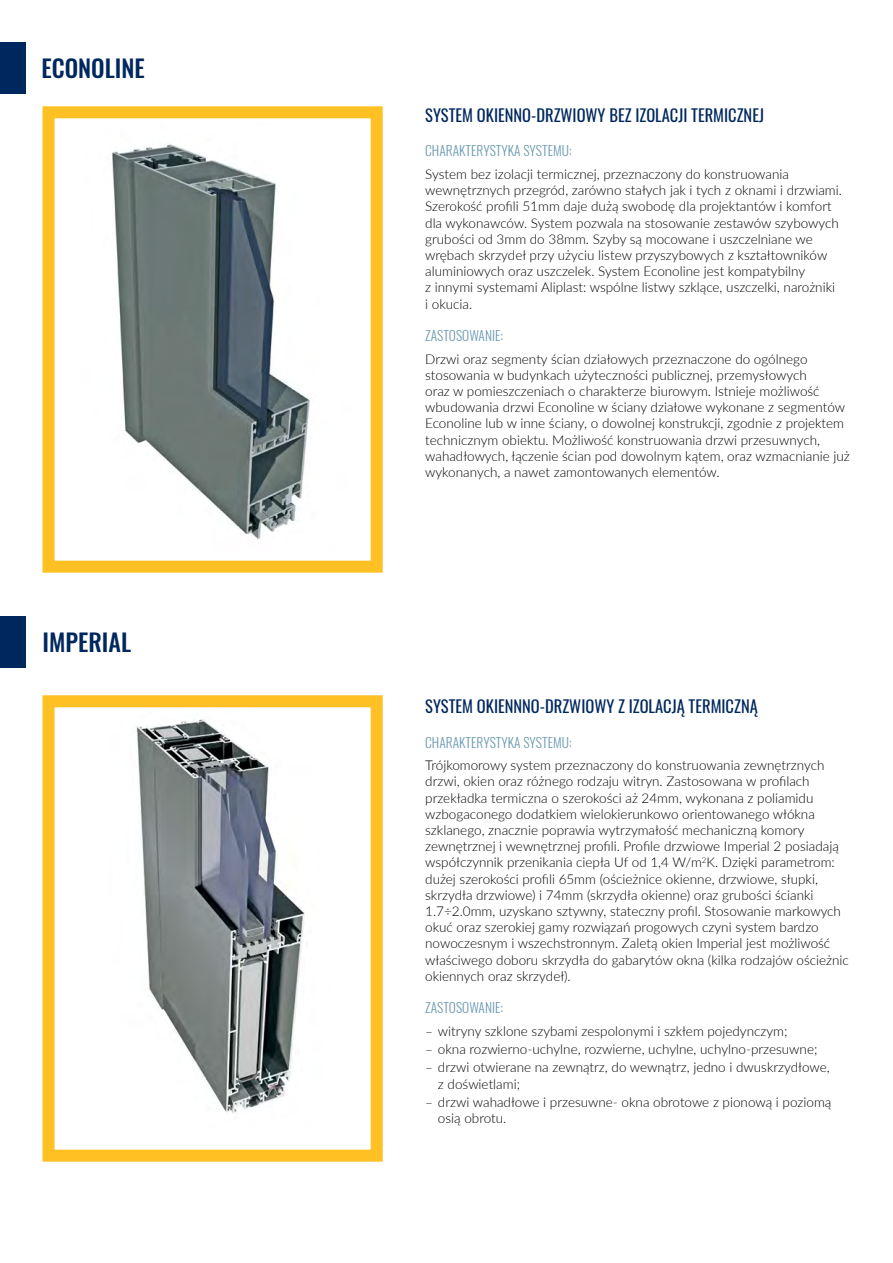
<style>
.page{position:relative;width:893px;height:1263px;background:#fff}
.page>*{position:absolute;margin:0;border:0;box-sizing:border-box;transform-origin:0 0}
.t1{font:500 24px "Oswald";color:#00285e}
.t2{font:16.5px "Oswald";color:#00285e}
.t3{font:300 13.5px/16.2px "Lato";color:#000}
.t4{font:300 13.5px "Oswald";color:#6a9ab0}
</style>
<div class="page">
<div style="left:0;top:43px;width:26px;height:51px;background:#00285e"></div>
<div style="left:0;top:617px;width:26px;height:51px;background:#00285e"></div>
<svg style="left:42px;top:106px;width:341px;height:467px"></svg>
<svg style="left:42px;top:695px;width:341px;height:467px"></svg>
<h1 class="t1" style="left:41px;top:56px;width:105px">ECONOLINE</h1>
<h1 class="t1" style="left:43px;top:630px;width:90px">IMPERIAL</h1>
<p class="t2" style="left:425px;top:100px;width:77px">SYSTEM OKIENNO</p>
<p class="t2" style="left:531px;top:100px;width:40px">-DRZWIOWY</p>
<p class="t2" style="left:609px;top:100px;width:156px">BEZ IZOLACJI TERMI CZNEJ</p>
<p class="t4" style="left:425px;top:139px;width:148px">CHARAKTERYSTYKA SYSTEMU:</p>
<p class="t3" style="left:425px;top:166px;width:418px">System bez izolacji termicznej, przeznaczony do konstruowania wewnętrznych przegród, zarówno stałych jak i tych z oknami i drzwiami.<br>Szerokość profili 51mm daje dużą swobodę dla projektantów i komfort dla wykonawców. System pozwala na stosowanie zestawów szybowych grubości od 3mm do 38mm. Szyby są mocowane i uszczelniane we wrębach skrzydeł przy użyciu listew przyszybowych z kształtowników aluminiowych oraz uszczelek. System Econoline jest kompatybilny<br>z innymi systemami Aliplast: wspólne listwy szklące, uszczelki, narożniki<br>i okucia.</p>
<p class="t4" style="left:425px;top:324px;width:79px">ZASTOSOWANIE:</p>
<p class="t3" style="left:425px;top:350px;width:426px">Drzwi oraz segmenty ścian działowych przeznaczone do ogólnego stosowania w budynkach użyteczności publicznej, przemysłowych<br>oraz w pomieszczeniach o charakterze biurowym. Istnieje możliwość wbudowania drzwi Econoline w ściany działowe wykonane z segmentów Econoline lub w inne ściany, o dowolnej konstrukcji, zgodnie z projektem technicznym obiektu. Możliwość konstruowania drzwi przesuwnych, wahadłowych, łączenie ścian pod dowolnym kątem, oraz wzmacnianie już wykonanych, a nawet zamontowanych elementów.</p>
<p class="t2" style="left:425px;top:691px;width:334px">SYSTEM OKIENNNO-DRZWIOWY Z IZOLACJĄ TERMICZNĄ</p>
<p class="t4" style="left:425px;top:730px;width:148px">CHARAKTERYSTYKA SYSTEMU:</p>
<p class="t3" style="left:425px;top:757px;width:425px">Trójkomorowy system przeznaczony do konstruowania zewnętrznych drzwi, okien oraz różnego rodzaju witryn. Zastosowana w profilach przekładka termiczna o szerokości aż 24mm, wykonana z poliamidu wzbogaconego dodatkiem wielokierunkowo orientowanego włókna szklanego, znacznie poprawia wytrzymałość mechaniczną komory zewnętrznej i wewnętrznej profili. Profile drzwiowe Imperial 2 posiadają współczynnik przenikania ciepła Uf od 1,4 W/m<sup>2</sup>K. Dzięki parametrom: dużej szerokości profili 65mm (ościeżnice okienne, drzwiowe, słupki, skrzydła drzwiowe) i 74mm (skrzydła okienne) oraz grubości ścianki 1.7÷2.0mm, uzyskano sztywny, stateczny profil. Stosowanie markowych okuć oraz szerokiej gamy rozwiązań progowych czyni system bardzo nowoczesnym i wszechstronnym. Zaletą okien Imperial jest możliwość właściwego doboru skrzydła do gabarytów okna (kilka rodzajów ościeżnic okiennych oraz skrzydeł).</p>
<p class="t4" style="left:425px;top:996px;width:79px">ZASTOSOWANIE:</p>
<p class="t3" style="left:425px;top:1022px;width:364px">– witryny szklone szybami zespolonymi i szkłem pojedynczym;</p>
<p class="t3" style="left:425px;top:1040px;width:394px">– okna rozwierno-uchylne, rozwierne, uchylne, uchylno-przesuwne;</p>
<p class="t3" style="left:438px;top:1059px;width:393px;text-indent:-13px">– drzwi otwierane na zewnątrz, do wewnątrz, jedno i dwuskrzydłowe, z doświetlami;</p>
<p class="t3" style="left:438px;top:1093px;width:395px;text-indent:-13px">– drzwi wahadłowe i przesuwne- okna obrotowe z pionową i poziomą osią obrotu.</p>
</div>
